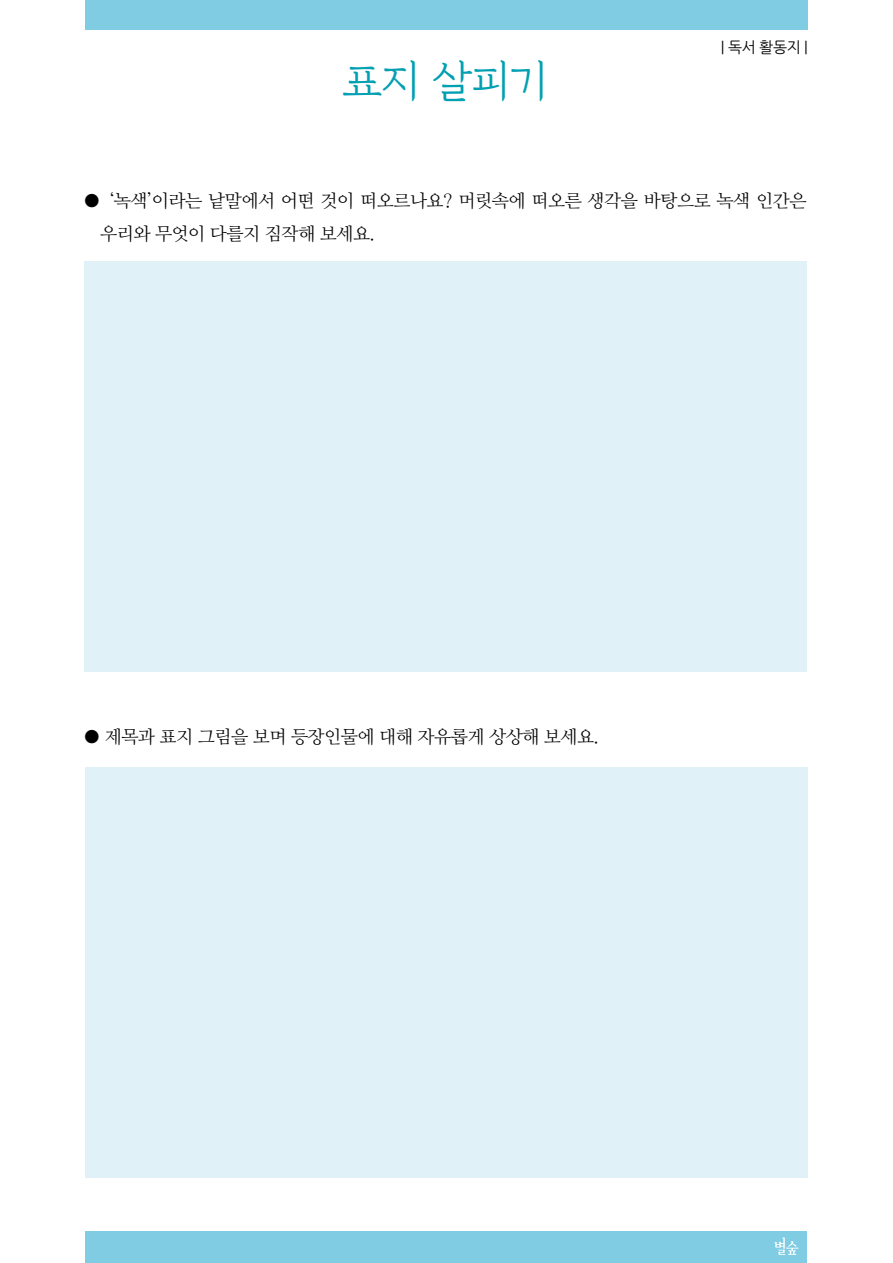
<style>
.page{position:relative;width:893px;height:1263px;background:#fff}
.page>*{position:absolute;margin:0;border:0;box-sizing:border-box;transform-origin:0 0}
.t1{font:43.5px "Gyeonggi Batang ROTF";color:#009fb1}
.t2{font:18px/33px "Nanum Myeongjo OTF";letter-spacing:-.025em;color:#000}
.t3{font:15px "Nanum Gothic OTF";color:#000}
.s1{font-family:"Nanum Gothic OTF"}
</style>
<div class="page">
<div style="left:85px;top:0;width:723px;height:30px;background:#80cde3"></div>
<div style="left:85px;top:1232px;width:721px;height:31px;background:#80cde3"></div>
<svg style="left:774px;top:1237px;width:25px;height:18px"></svg>
<div style="left:84px;top:261px;width:722px;height:411px;background:#e0f1f8"></div>
<div style="left:85px;top:767px;width:723px;height:411px;background:#e0f1f8"></div>
<h1 class="t1" style="left:343px;top:59px;width:207px">표지 살피기</h1>
<p class="t3" style="left:721px;top:38px;width:88px">| 독서 활동지 |</p>
<p class="t2" style="left:100px;top:183px;width:708px;text-indent:-16px"><span class="s1">●</span> ‘녹색’이라는 낱말에서 어떤 것이 떠오르나요? 머릿속에 떠오른 생각을 바탕으로 녹색 인간은 우리와 무엇이 다를지 짐작해 보세요.</p>
<p class="t2" style="left:84px;top:720px;width:517px"><span class="s1">●</span> 제목과 표지 그림을 보며 등장인물에 대해 자유롭게 상상해 보세요.</p>
</div>
